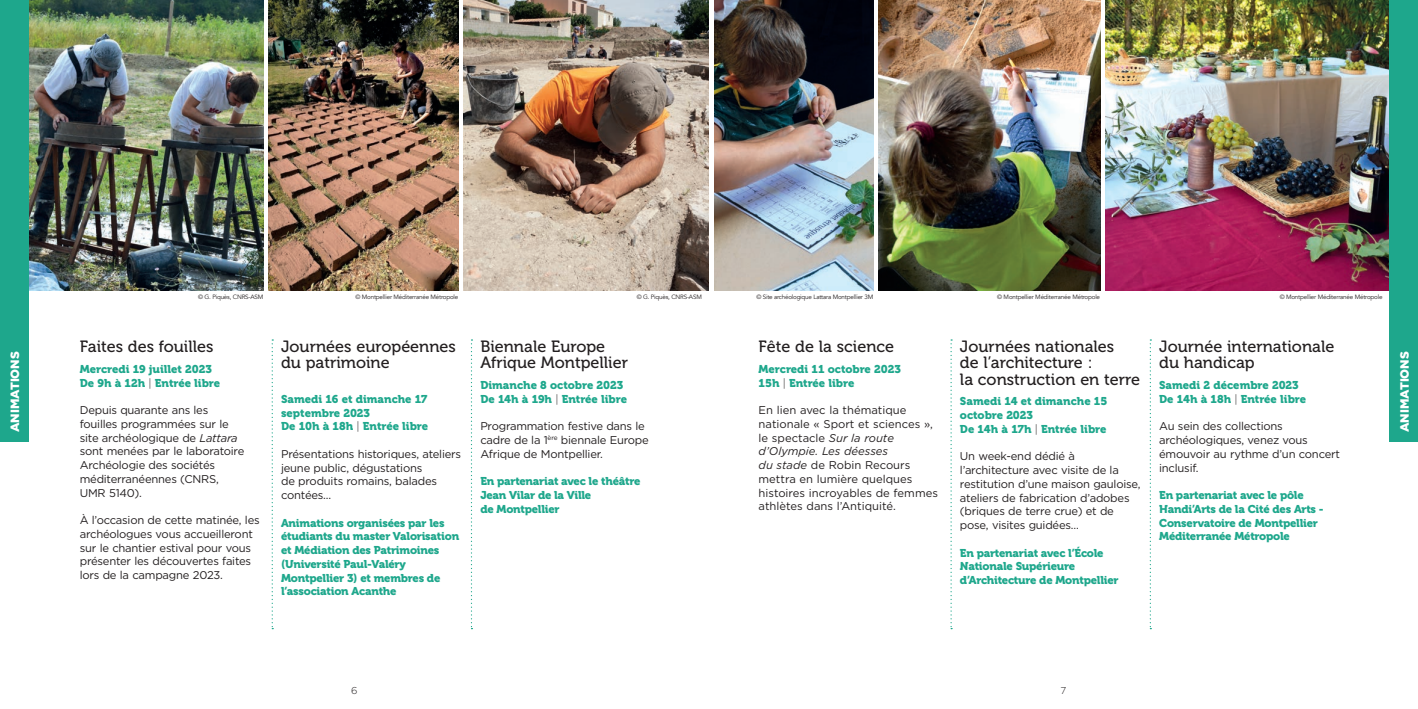
<style>
.page{position:relative;width:1418px;height:709px;background:#fff}
.page>*{position:absolute;margin:0;border:0;box-sizing:border-box;transform-origin:0 0}
.t1{font:16.25px/16.2px "Museo 500";color:#231f20}
.t2{font:900 12px "Gotham";color:#fff}
.t3{font:11.25px/13.8px "Gotham";letter-spacing:-.02em;color:#231f20}
.t4{font:11.25px/13.8px "Museo 900";letter-spacing:-.02em;color:#1ea78c}
.t5{font:11.25px/13.8px "Museo 900";color:#1ea78c}
.t6{font:11.25px/13.8px "Gotham";color:#231f20}
.t7{font:300 10px "Gotham";color:#231f20}
.t8{font:6.25px "Avenir";letter-spacing:-.03em;color:#231f20}
.s1{font-family:"Museo 100";color:#231f20}
.s2{font-style:italic}
</style>
<div class="page">
<img style="left:463px;top:0;width:246px;height:290px">
<img style="left:1105px;top:0;width:284px;height:290px">
<img style="left:269px;top:0;width:189px;height:290px">
<img style="left:878px;top:0;width:222px;height:290px">
<img style="left:28px;top:0;width:235px;height:290px">
<img style="left:714px;top:0;width:159px;height:290px">
<svg style="left:272px;top:339px;width:1px;height:290px"></svg>
<svg style="left:950px;top:339px;width:2px;height:290px"></svg>
<svg style="left:471px;top:339px;width:1px;height:290px"></svg>
<svg style="left:1149px;top:339px;width:2px;height:290px"></svg>
<div style="left:0;top:0;width:28px;height:441px;background:#1ea78c"></div>
<div style="left:1389px;top:0;width:28px;height:441px;background:#1ea78c"></div>
<p class="t8" style="left:198px;top:293px;width:67px">© G. Piquès, CNRS-ASM</p>
<p class="t8" style="left:355px;top:293px;width:104px">© Montpellier Méditerranée Métropole</p>
<p class="t8" style="left:636px;top:293px;width:67px">© G. Piquès, CNRS-ASM</p>
<p class="t8" style="left:756px;top:293px;width:118px">© Site archéologique Lattara Montpellier 3M</p>
<p class="t8" style="left:997px;top:293px;width:104px">© Montpellier Méditerranée Métropole</p>
<p class="t8" style="left:1279px;top:293px;width:104px">© Montpellier Méditerranée Métropole</p>
<h1 class="t1" style="left:80px;top:338px;width:135px">Faites des fouilles</h1>
<p class="t5" style="left:80px;top:362px;width:142px">Mercredi 19 juillet 2023<br>De 9h à 12h <span class="s1">|</span> Entrée libre</p>
<p class="t3" style="left:80px;top:403px;width:166px">Depuis quarante ans les fouilles programmées sur le site archéologique de <span class="s2">Lattara </span>sont menées par le laboratoire<br>Archéologie des sociétés méditerranéennes (CNRS,<br>UMR 5140).</p>
<p class="t3" style="left:80px;top:513px;width:181px">À l’occasion de cette matinée, les archéologues vous accueilleront sur le chantier estival pour vous présenter les découvertes faites lors de la campagne 2023.</p>
<h1 class="t1" style="left:281px;top:338px;width:176px">Journées européennes du patrimoine</h1>
<p class="t5" style="left:281px;top:392px;width:149px">Samedi 16 et dimanche 17 septembre 2023<br>De 10h à 18h <span class="s1">|</span> Entrée libre</p>
<p class="t3" style="left:281px;top:447px;width:181px">Présentations historiques, ateliers jeune public, dégustations<br>de produits romains, balades contées...</p>
<p class="t4" style="left:281px;top:516px;width:180px">Animations organisées par les étudiants du master Valorisation et Médiation des Patrimoines (Université Paul-Valéry<br>Montpellier 3) et membres de l’association Acanthe</p>
<h1 class="t1" style="left:480px;top:338px;width:149px">Biennale Europe<br>Afrique Montpellier</h1>
<p class="t5" style="left:480px;top:378px;width:148px">Dimanche 8 octobre 2023<br>De 14h à 19h <span class="s1">|</span> Entrée libre</p>
<p class="t3" style="left:480px;top:419px;width:170px">Programmation festive dans le cadre de la 1<sup>ère</sup> biennale Europe<br>Afrique de Montpellier.</p>
<p class="t4" style="left:480px;top:474px;width:161px">En partenariat avec le théâtre<br>Jean Vilar de la Ville<br>de Montpellier</p>
<h1 class="t1" style="left:758px;top:338px;width:137px">Fête de la science</h1>
<p class="t5" style="left:758px;top:362px;width:144px">Mercredi 11 octobre 2023<br>15h <span class="s1">|</span> Entrée libre</p>
<p class="t6" style="left:758px;top:403px;width:181px">En lien avec la thématique nationale « Sport et sciences », le spectacle <span class="s2">Sur la route d’Olympie. Les déesses<br>du stade</span> de Robin Recours mettra en lumière quelques histoires incroyables de femmes athlètes dans l’Antiquité.</p>
<h1 class="t1" style="left:960px;top:338px;width:182px">Journées nationales<br>de l’architecture :<br>la construction en terre</h1>
<p class="t5" style="left:960px;top:394px;width:149px">Samedi 14 et dimanche 15 octobre 2023<br>De 14h à 17h <span class="s1">|</span> Entrée libre</p>
<p class="t3" style="left:960px;top:449px;width:182px">Un week-end dédié à l’architecture avec visite de la restitution d’une maison gauloise, ateliers de fabrication d’adobes (briques de terre crue) et de pose, visites guidées…</p>
<p class="t4" style="left:960px;top:546px;width:160px">En partenariat avec l’École<br>Nationale Supérieure d’Architecture de Montpellier</p>
<h1 class="t1" style="left:1159px;top:338px;width:177px">Journée internationale du handicap</h1>
<p class="t5" style="left:1159px;top:378px;width:148px">Samedi 2 décembre 2023<br>De 14h à 18h <span class="s1">|</span> Entrée libre</p>
<p class="t3" style="left:1159px;top:419px;width:182px">Au sein des collections archéologiques, venez vous émouvoir au rythme d’un concert inclusif.</p>
<p class="t4" style="left:1159px;top:488px;width:166px">En partenariat avec le pôle<br>Handi’Arts de la Cité des Arts -<br>Conservatoire de Montpellier<br>Méditerranée Métropole</p>
<p class="t2" style="left:7px;top:432px;width:82px;rotate:-90deg">ANIMATIONS</p>
<p class="t2" style="left:1395px;top:432px;width:82px;rotate:-90deg">ANIMATIONS</p>
<p class="t7" style="left:351px;top:684px;width:8px">6</p>
<p class="t7" style="left:1060px;top:684px;width:7px">7</p>
</div>
